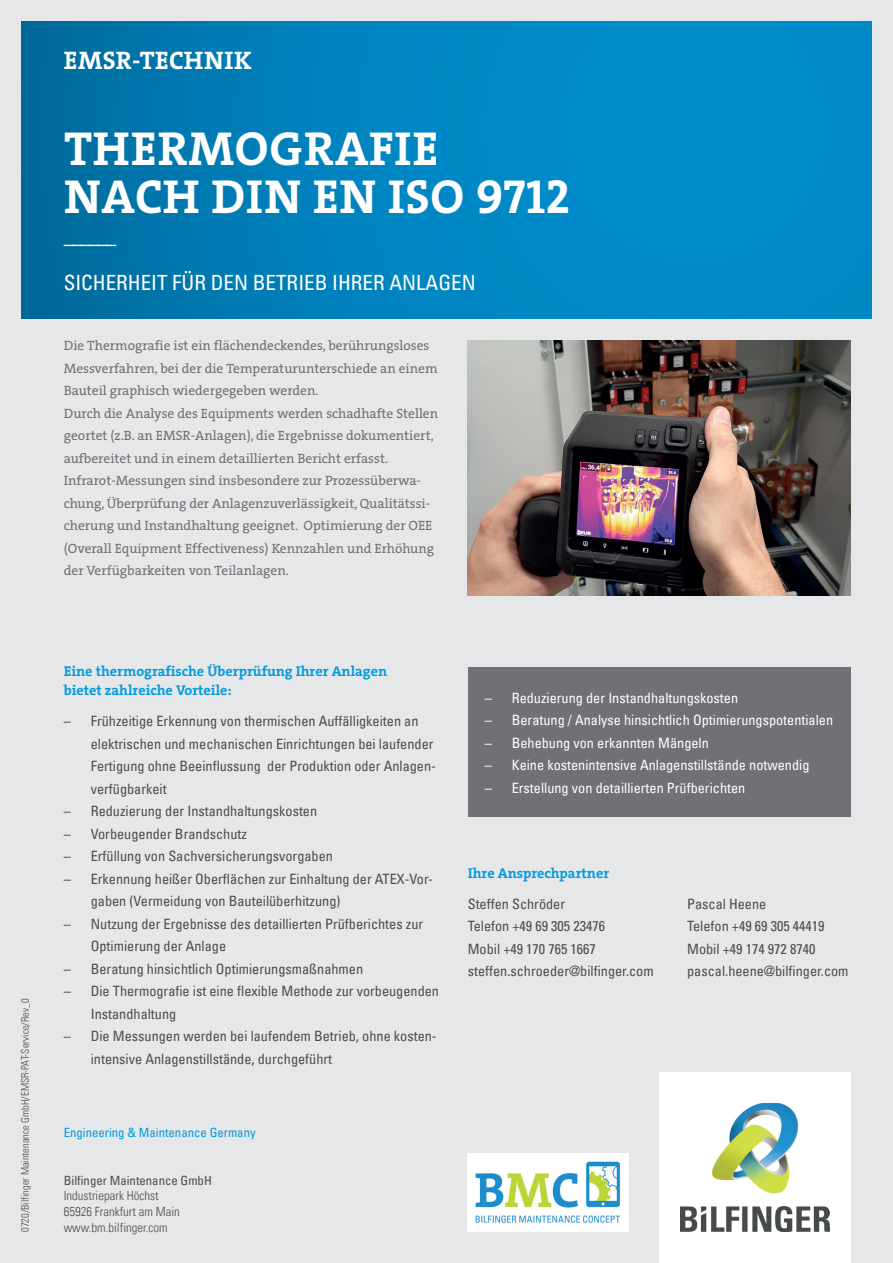
<style>
.page{position:relative;width:893px;height:1263px;background:#e6e7e9}
.page>*{position:absolute;margin:0;border:0;box-sizing:border-box;transform-origin:0 0}
.t1{font:700 48px/48px "The Serif W7";letter-spacing:.015em;color:#fff}
.t2{font:700 25.5px "The Serif W7";letter-spacing:.015em;color:#fff}
.t3{font:condensed 21px/38.5px "Univers Com 57";color:#fff}
.t4{font:condensed 14.25px/22.5px "Univers Com 57";color:#4b4c4d}
.t5{font:condensed 14.25px "Univers Com 57";color:#fff}
.t6{font:700 14.25px/18.8px "The Serif W7";color:#009bde}
.t7{font:13.5px/22.5px "The Serif W5 Plain";color:#717074}
.t8{font:12.75px/15.8px "Univers Com 47 Light Cond";color:#4b4c4d}
.t9{font:condensed 12.75px "Univers Com 57";color:#009bde}
.t10{font:condensed 12.75px "Univers Com 57";color:#4b4c4d}
.t11{font:10.5px "Univers Com 47 Light Cond";color:#4b4c4d}
</style>
<div class="page">
<div style="left:21px;top:21px;width:851px;height:298px;background:linear-gradient(to right,#0072a7,#0092d4)"></div>
<img style="left:468px;top:340px;width:382px;height:255px">
<div style="left:659px;top:1073px;width:191px;height:190px;background:#fff"></div>
<img style="left:680px;top:1103px;width:149px;height:129px">
<div style="left:468px;top:667px;width:382px;height:150px;background:#717074"></div>
<img style="left:468px;top:1153px;width:160px;height:79px">
<h2 class="t2" style="left:64px;top:44px;width:190px">EMSR-TECHNIK</h2>
<h1 class="t1" style="left:64px;top:125px;width:508px">THERMOGRAFIE<br>NACH DIN EN ISO 9712</h1>
<h3 class="t3" style="left:64px;top:224px;width:413px">––––––<br>SICHERHEIT FÜR DEN BETRIEB IHRER ANLAGEN</h3>
<p class="t7" style="left:64px;top:334px;width:376px">Die Thermografie ist ein flächendeckendes, berührungsloses Messverfahren, bei der die Temperaturunterschiede an einem Bauteil graphisch wiedergegeben werden.<br>Durch die Analyse des Equipments werden schadhafte Stellen geortet (z.B. an EMSR-Anlagen), die Ergebnisse dokumentiert, aufbereitet und in einem detaillierten Bericht erfasst.<br>Infrarot-Messungen sind insbesondere zur Prozessüberwa&shy;chung, Überprüfung der Anlagenzuverlässigkeit, Qualitätssi&shy;cherung und Instandhaltung geeignet. Optimierung der OEE (Overall Equipment Effectiveness) Kennzahlen und Erhöhung der Verfügbarkeiten von Teilanlagen.</p>
<p class="t11" style="left:19px;top:1232px;width:235px;rotate:-90deg">0720/Bilfinger Maintenance GmbH/EMSR-PAT-Service/Rev_0</p>
<p class="t6" style="left:64px;top:662px;width:325px">Eine thermografische Überprüfung Ihrer Anlagen bietet zahlreiche Vorteile:</p>
<p class="t4" style="left:91px;top:710px;width:347px;text-indent:-27px">– Frühzeitige Erkennung von thermischen Auffälligkeiten an elektrischen und mechanischen Einrichtungen bei laufender Fertigung ohne Beeinflussung der Produktion oder Anlagen&shy;verfügbarkeit</p>
<p class="t4" style="left:64px;top:800px;width:255px">– Reduzierung der Instandhaltungskosten</p>
<p class="t4" style="left:64px;top:822px;width:185px">– Vorbeugender Brandschutz</p>
<p class="t4" style="left:64px;top:845px;width:271px">– Erfüllung von Sachversicherungsvorgaben</p>
<p class="t4" style="left:91px;top:867px;width:344px;text-indent:-27px">– Erkennung heißer Oberflächen zur Einhaltung der ATEX-Vor&shy;gaben (Vermeidung von Bauteilüberhitzung)</p>
<p class="t4" style="left:91px;top:912px;width:334px;text-indent:-27px">– Nutzung der Ergebnisse des detaillierten Prüfberichtes zur<br>Optimierung der Anlage</p>
<p class="t4" style="left:64px;top:957px;width:301px">– Beratung hinsichtlich Optimierungsmaßnahmen</p>
<p class="t4" style="left:91px;top:980px;width:350px;text-indent:-27px">– Die Thermografie ist eine flexible Methode zur vorbeugenden<br>Instandhaltung</p>
<p class="t4" style="left:91px;top:1025px;width:347px;text-indent:-27px">– Die Messungen werden bei laufendem Betrieb, ohne kosten&shy;intensive Anlagenstillstände, durchgeführt</p>
<p class="t9" style="left:64px;top:1125px;width:193px">Engineering &amp; Maintenance Germany</p>
<p class="t10" style="left:64px;top:1172px;width:150px">Bilfinger Maintenance GmbH</p>
<p class="t8" style="left:64px;top:1188px;width:118px">Industriepark Höchst<br>65926 Frankfurt am Main www.bm.bilfinger.com</p>
<p class="t5" style="left:485px;top:688px;width:255px">– Reduzierung der Instandhaltungskosten</p>
<p class="t5" style="left:485px;top:711px;width:350px">– Beratung / Analyse hinsichtlich Optimierungspotentialen</p>
<p class="t5" style="left:485px;top:733px;width:226px">– Behebung von erkannten Mängeln</p>
<p class="t5" style="left:485px;top:756px;width:326px">– Keine kostenintensive Anlagenstillstände notwendig</p>
<p class="t5" style="left:485px;top:778px;width:262px">– Erstellung von detaillierten Prüfberichten</p>
<p class="t6" style="left:468px;top:864px;width:143px">Ihre Ansprechpartner</p>
<p class="t4" style="left:468px;top:892px;width:187px">Steffen Schröder<br>Telefon +49 69 305 23476<br>Mobil +49 170 765 1667 steffen.schroeder@bilfinger.com</p>
<p class="t4" style="left:687px;top:892px;width:163px">Pascal Heene<br>Telefon +49 69 305 44419<br>Mobil +49 174 972 8740 pascal.heene@bilfinger.com</p>
</div>
